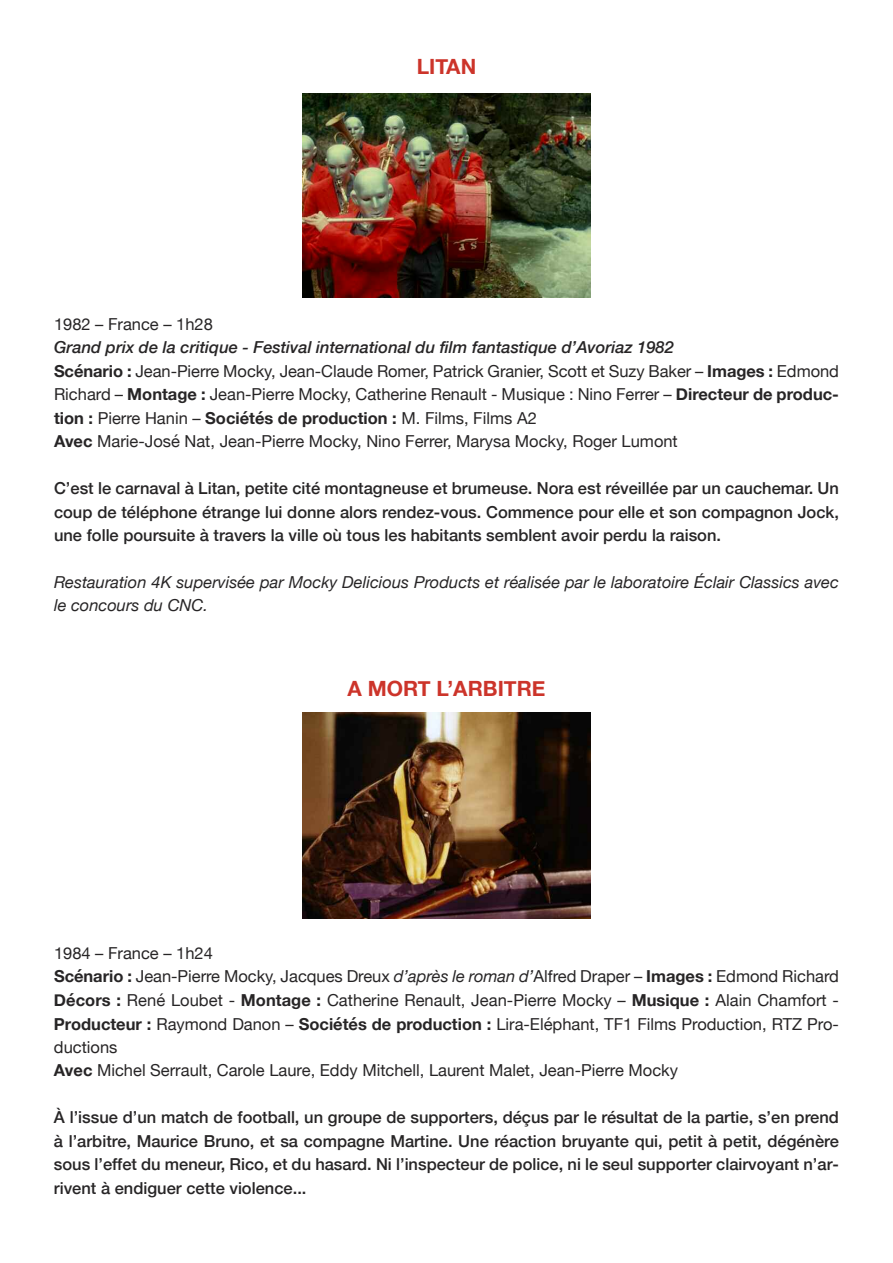
<style>
.page{position:relative;width:893px;height:1263px;background:#fff}
.page>*{position:absolute;margin:0;border:0;box-sizing:border-box;transform-origin:0 0}
.t1{font:700 21px "Helvetica Neue";color:#cc342a}
.t2{font:16.5px/23.4px "Helvetica Neue";color:#272526}
.t3{font:500 16.5px/23.5px "Helvetica Neue";color:#272526;text-align:justify}
.t4{font:italic 16.5px/23.1px "Helvetica Neue";color:#272526}
.s1{font-weight:500;font-style:italic}
.s2{font-weight:700}
.s3{font-style:italic}
</style>
<div class="page">
<img style="left:303px;top:93px;width:287px;height:204px">
<img style="left:303px;top:713px;width:287px;height:206px">
<p class="t1" style="left:417px;top:54px;width:61px">LITAN</p>
<p class="t2" style="left:54px;top:312px;width:160px">1982 – France – 1h28</p>
<p class="t2" style="left:54px;top:335px;width:786px"><span class="s1">Grand prix de la critique - Festival international du film fantastique d’Avoriaz 1982<br></span><span class="s2">Scénario :</span> Jean-Pierre Mocky, Jean-Claude Romer, Patrick Granier, Scott et Suzy Baker – <span class="s2">Images :</span> Edmond Richard – <span class="s2">Montage :</span> Jean-Pierre Mocky, Catherine Renault - Musique : Nino Ferrer – <span class="s2">Directeur de produc&shy;tion :</span> Pierre Hanin – <span class="s2">Sociétés de production :</span> M. Films, Films A2<br><span class="s2">Avec</span> Marie-José Nat, Jean-Pierre Mocky, Nino Ferrer, Marysa Mocky, Roger Lumont</p>
<p class="t3" style="left:54px;top:476px;width:786px">C’est le carnaval à Litan, petite cité montagneuse et brumeuse. Nora est réveillée par un cauchemar. Un coup de téléphone étrange lui donne alors rendez-vous. Commence pour elle et son compagnon Jock, une folle poursuite à travers la ville où tous les habitants semblent avoir perdu la raison.</p>
<p class="t4" style="left:54px;top:570px;width:786px">Restauration 4K supervisée par Mocky Delicious Products et réalisée par le laboratoire Éclair Classics avec le concours du CNC.</p>
<p class="t1" style="left:347px;top:675px;width:199px">A MORT L’ARBITRE</p>
<p class="t2" style="left:54px;top:941px;width:786px">1984 – France – 1h24<br><span class="s2">Scénario :</span> Jean-Pierre Mocky, Jacques Dreux <span class="s3">d’après le roman d’</span>Alfred Draper – <span class="s2">Images :</span> Edmond Richard <span class="s2">Décors :</span> René Loubet - <span class="s2">Montage :</span> Catherine Renault, Jean-Pierre Mocky – <span class="s2">Musique :</span> Alain Chamfort - <span class="s2">Producteur :</span> Raymond Danon – <span class="s2">Sociétés de production :</span> Lira-Eléphant, TF1 Films Production, RTZ Pro&shy;ductions<br><span class="s2">Avec</span> Michel Serrault, Carole Laure, Eddy Mitchell, Laurent Malet, Jean-Pierre Mocky</p>
<p class="t3" style="left:54px;top:1105px;width:786px">À l’issue d’un match de football, un groupe de supporters, déçus par le résultat de la partie, s’en prend à l’arbitre, Maurice Bruno, et sa compagne Martine. Une réaction bruyante qui, petit à petit, dégénère sous l’effet du meneur, Rico, et du hasard. Ni l’inspecteur de police, ni le seul supporter clairvoyant n’ar&shy;rivent à endiguer cette violence...</p>
</div>
